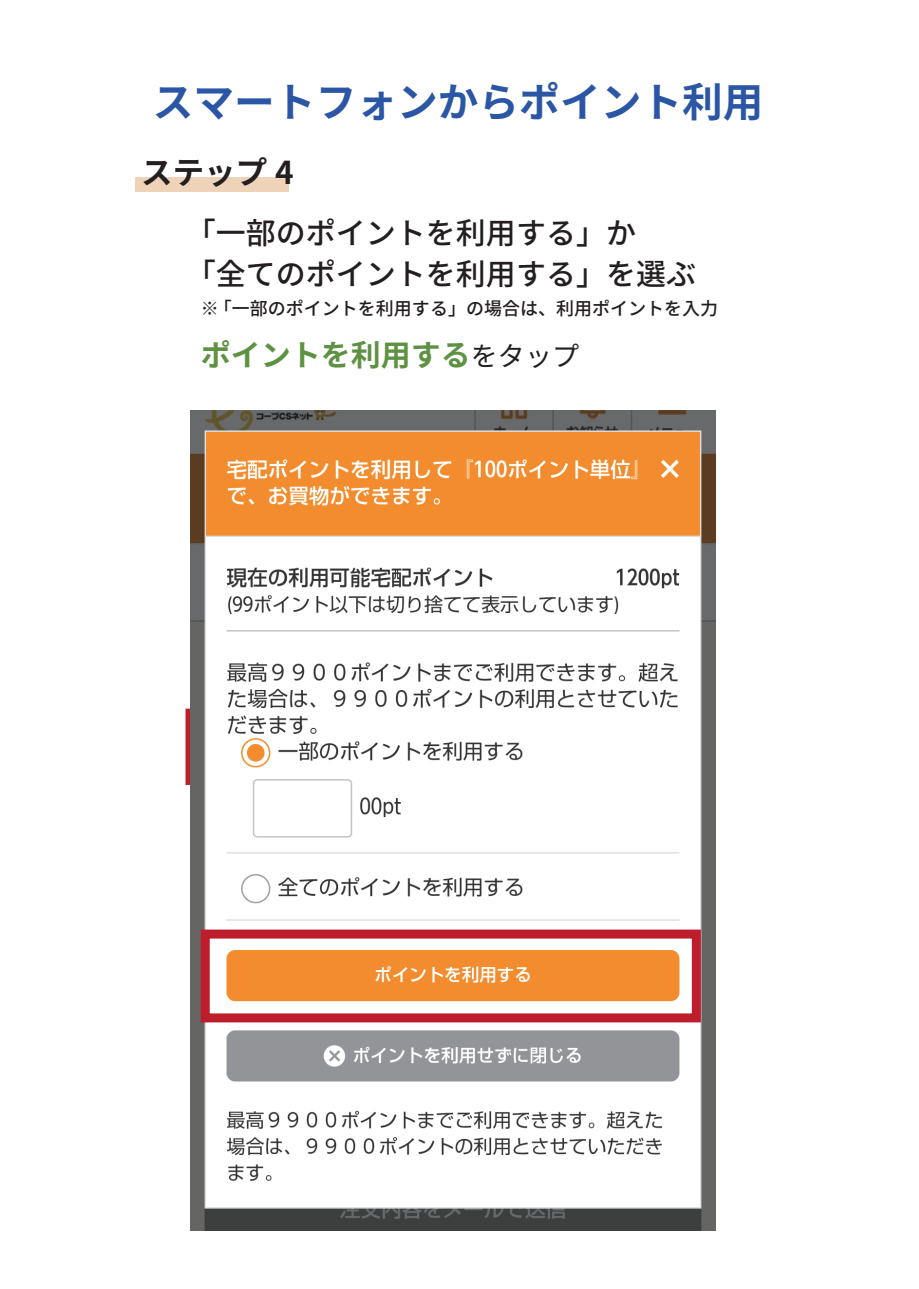
<style>
.page{position:relative;width:919px;height:1289px;background:#fff}
.page>*{position:absolute;margin:0;border:0;box-sizing:border-box;transform-origin:0 0}
.t1{font:700 40.65px "Noto Sans CJ Kjp";color:#2b56a5}
.t2{font:700 31.5px "Noto Sans CJ Kjp";color:#231f20}
.t3{font:500 30px/40.5px "Noto Sans CJ Kjp";color:#231f20}
.t4{font:700 30px "Noto Sans CJ Kjp";color:#5e9243}
.t5{font:500 18px "Noto Sans CJ Kjp";color:#231f20}
.s1{font-weight:400;font-size:27px;color:#231f20}
</style>
<div class="page">
<div style="left:135px;top:178px;width:153px;height:14px;background:#efd3b9"></div>
<img style="left:190px;top:411px;width:525px;height:819px">
<div style="left:201px;top:929px;width:499px;height:93px;border:9px solid #be1d2c"></div>
<h1 class="t1" style="left:153px;top:80px;width:612px">スマートフォンからポイント利用</h1>
<p class="t2" style="left:141px;top:155px;width:154px">ステップ 4</p>
<p class="t3" style="left:186px;top:213px;width:512px">「一部のポイントを利用する」か<br>「全てのポイントを利用する」を選ぶ</p>
<p class="t5" style="left:201px;top:298px;width:519px">※ 「一部のポイントを利用する」の場合は、利用ポイントを入力</p>
<p class="t4" style="left:201px;top:338px;width:379px">ポイントを利用する<span class="s1">をタップ</span></p>
</div>
